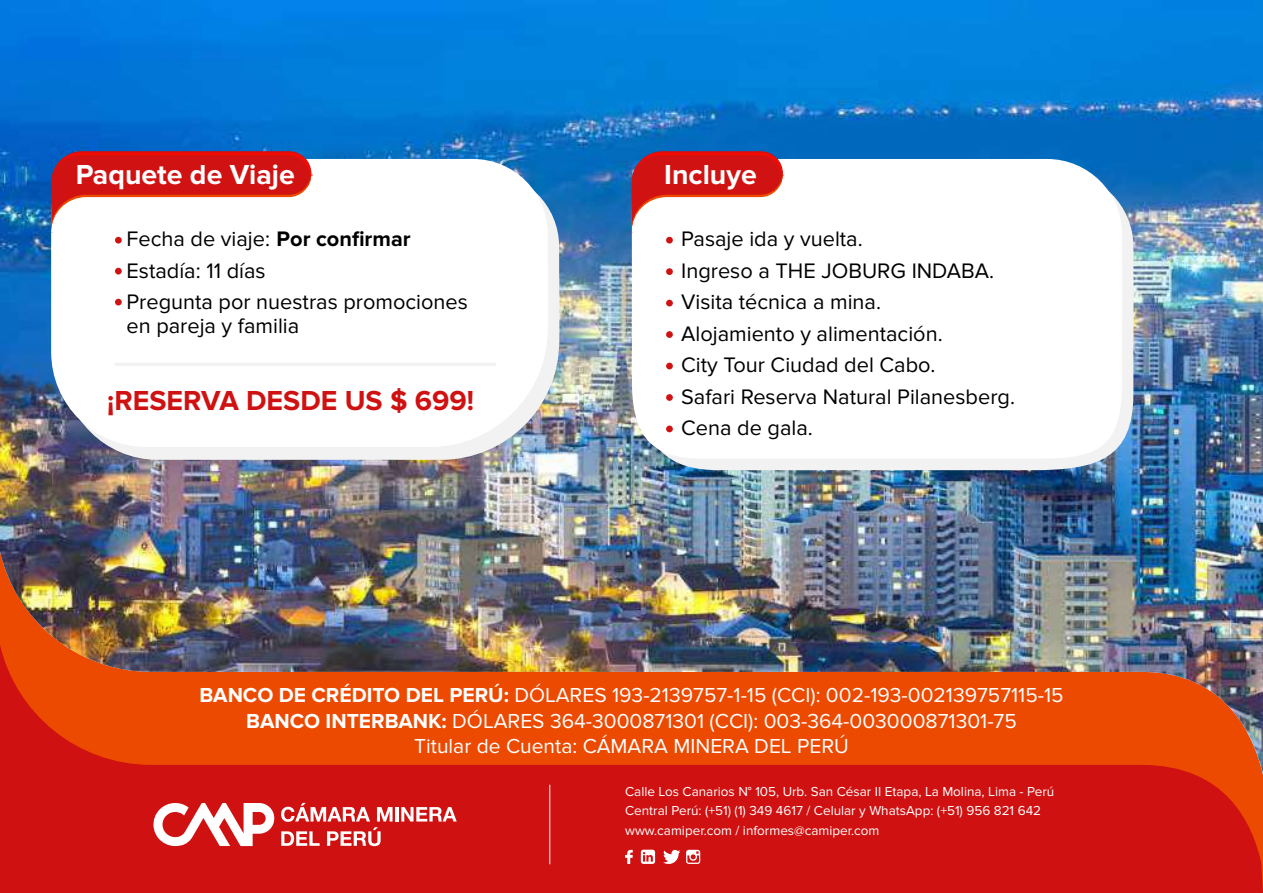
<style>
.page{position:relative;width:1263px;height:893px;background:#fff}
.page>*{position:absolute;margin:0;border:0;box-sizing:border-box;transform-origin:0 0}
.t1{font:700 28.5px "Proxima Nova";color:#fff}
.t2{font:700 28.5px "Proxima Nova";color:#d01111}
.t3{font:21.75px/31.5px "Proxima Nova";color:#000}
.t4{font:21px/25.5px "Proxima Nova";color:#fff;text-align:center}
.t5{font:13.5px/19.5px "Proxima Nova";color:#fff}
.s1{font-weight:700}
</style>
<div class="page">
<div style="left:0;top:775px;width:1263px;height:118px;background:#d01111"></div>
<img style="left:0;top:0;width:1263px;height:775px">
<svg style="left:153px;top:803px;width:121px;height:43px"></svg>
<hr style="left:395px;top:807px;width:3px;height:14px;background:#fff">
<svg style="left:401px;top:807px;width:56px;height:14px"></svg>
<svg style="left:281px;top:803px;width:112px;height:43px"></svg>
<img style="left:62px;top:172px;width:497px;height:288px">
<svg style="left:51px;top:159px;width:497px;height:288px"></svg>
<hr style="left:114px;top:363px;width:382px;height:3px;background:#f2f2f2">
<div style="left:115px;top:237px;width:7px;height:7px;background:#d11212;border-radius:50%"></div>
<div style="left:115px;top:268px;width:7px;height:7px;background:#d11212;border-radius:50%"></div>
<div style="left:115px;top:299px;width:7px;height:6px;background:#d11212;border-radius:50%"></div>
<svg style="left:51px;top:151px;width:260px;height:81px"></svg>
<svg style="left:643px;top:172px;width:490px;height:298px;fill:#f2f2f2"></svg>
<svg style="left:632px;top:159px;width:490px;height:300px"></svg>
<svg style="left:631px;top:151px;width:152px;height:81px"></svg>
<div style="left:666px;top:237px;width:7px;height:7px;background:#d11212;border-radius:50%"></div>
<div style="left:666px;top:331px;width:7px;height:7px;background:#d11212;border-radius:50%"></div>
<div style="left:666px;top:363px;width:7px;height:6px;background:#d11212;border-radius:50%"></div>
<div style="left:666px;top:300px;width:7px;height:6px;background:#d11212;border-radius:50%"></div>
<div style="left:666px;top:394px;width:7px;height:7px;background:#d11212;border-radius:50%"></div>
<div style="left:666px;top:426px;width:7px;height:6px;background:#d11212;border-radius:50%"></div>
<div style="left:666px;top:268px;width:7px;height:7px;background:#d11212;border-radius:50%"></div>
<svg style="left:663px;top:850px;width:17px;height:14px"></svg>
<svg style="left:625px;top:850px;width:8px;height:14px"></svg>
<svg style="left:686px;top:850px;width:14px;height:14px"></svg>
<svg style="left:641px;top:850px;width:14px;height:14px"></svg>
<hr style="left:549px;top:785px;width:1px;height:79px;background:#fff">
<h1 class="t1" style="left:76px;top:158px;width:221px">Paquete de Viaje</h1>
<p class="t3" style="left:126px;top:224px;width:343px">Fecha de viaje: <span class="s1">Por confirmar<br></span>Estadía: 11 días<br>Pregunta por nuestras promociones</p>
<p class="t3" style="left:126px;top:311px;width:174px">en pareja y familia</p>
<h1 class="t2" style="left:107px;top:384px;width:368px">¡RESERVA DESDE US $ 699!</h1>
<h1 class="t1" style="left:664px;top:158px;width:94px">Incluye</h1>
<p class="t3" style="left:681px;top:224px;width:335px">Pasaje ida y vuelta.<br>Ingreso a THE JOBURG INDABA.<br>Visita técnica a mina.<br>Alojamiento y alimentación.<br>City Tour Ciudad del Cabo.<br>Safari Reserva Natural Pilanesberg.<br>Cena de gala.</p>
<p class="t4" style="left:199px;top:683px;width:866px"><span class="s1">BANCO DE CRÉDITO DEL PERÚ:</span> DÓLARES 193-2139757-1-15 (CCI): 002-193-002139757115-15<br><span class="s1">BANCO INTERBANK:</span> DÓLARES 364-3000871301 (CCI): 003-364-003000871301-75<br>Titular de Cuenta: CÁMARA MINERA DEL PERÚ</p>
<p class="t5" style="left:625px;top:782px;width:431px">Calle Los Canarios N° 105, Urb. San César II Etapa, La Molina, Lima - Perú<br>Central Perú: (+51) (1) 349 4617 / Celular y WhatsApp: (+51) 956 821 642 www.camiper.com / informes@camiper.com</p>
</div>
